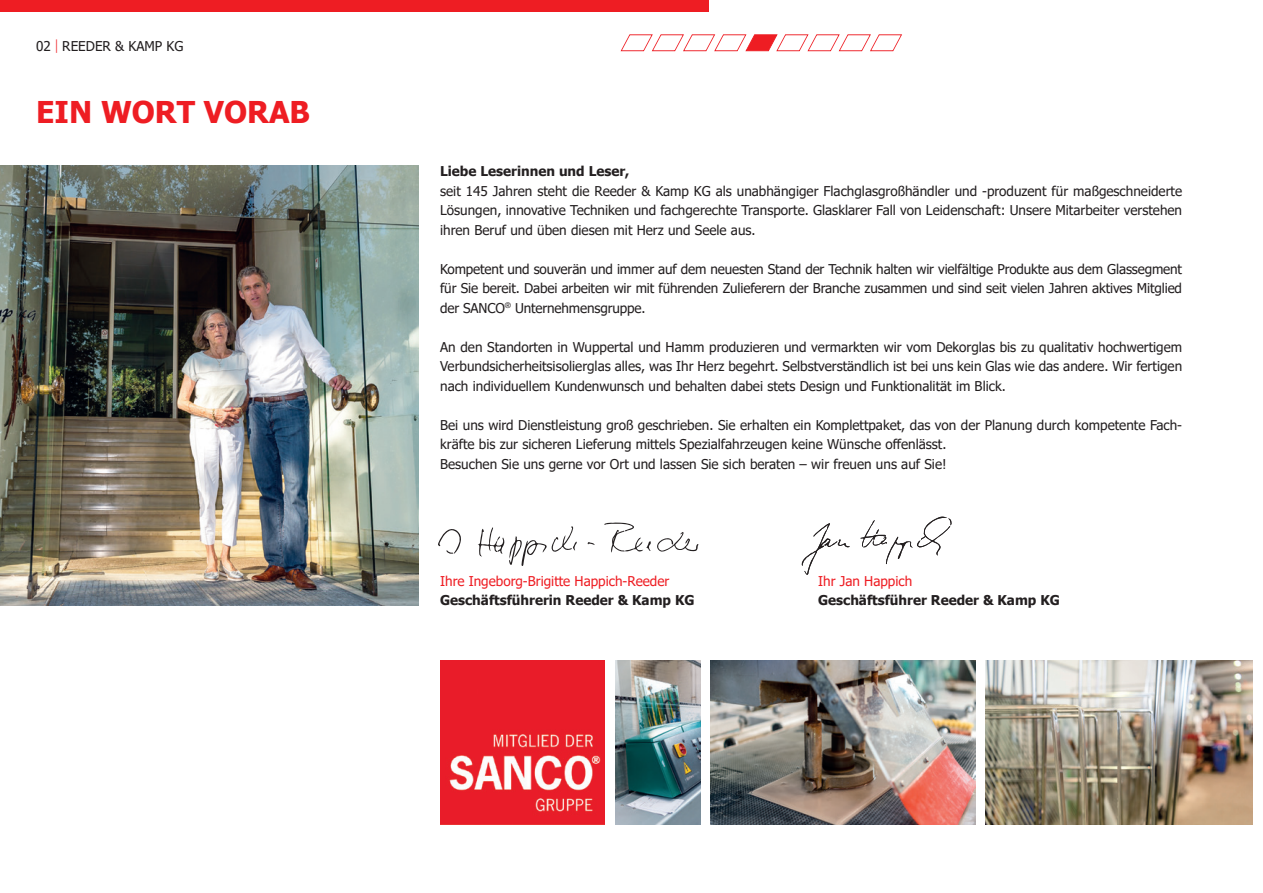
<style>
.page{position:relative;width:1263px;height:893px;background:#fff}
.page>*{position:absolute;margin:0;border:0;box-sizing:border-box;transform-origin:0 0}
.t1{font:700 30px "Tahoma";color:#ee1d23}
.t2{font:13.5px/19.5px "Tahoma";color:#231f20;text-align:justify}
.t3{font:700 13.5px "Tahoma";color:#231f20}
.t4{font:13.5px "Tahoma";color:#ee1d23}
.s1{font-family:"Helvetica Neue LT Std";font-weight:300;color:#ee1d23}
</style>
<div class="page">
<svg style="left:801px;top:516px;width:150px;height:59px"></svg>
<div style="left:0;top:0;width:709px;height:11px;background:#ee1d23"></div>
<img style="left:0;top:166px;width:419px;height:439px">
<img style="left:615px;top:660px;width:85px;height:165px">
<img style="left:986px;top:660px;width:266px;height:165px">
<img style="left:711px;top:660px;width:264px;height:165px">
<svg style="left:620px;top:34px;width:282px;height:17px"></svg>
<img style="left:440px;top:660px;width:164px;height:165px">
<svg style="left:604px;top:522px;width:94px;height:31px"></svg>
<svg style="left:588px;top:542px;width:7px;height:3px"></svg>
<svg style="left:438px;top:529px;width:23px;height:25px"></svg>
<svg style="left:478px;top:526px;width:99px;height:40px"></svg>
<p class="t2" style="left:36px;top:37px;width:149px">02 <span class="s1">|</span> REEDER &amp; KAMP KG</p>
<p class="t1" style="left:36px;top:91px;width:275px">EIN WORT VORAB</p>
<p class="t3" style="left:440px;top:162px;width:191px">Liebe Leserinnen und Leser,</p>
<p class="t2" style="left:440px;top:182px;width:743px">seit 145 Jahren steht die Reeder &amp; Kamp KG als unabhängiger Flachglasgroßhändler und -produzent für maßgeschneiderte Lösungen, innovative Techniken und fachgerechte Transporte. Glasklarer Fall von Leidenschaft: Unsere Mitarbeiter verstehen ihren Beruf und üben diesen mit Herz und Seele aus.</p>
<p class="t2" style="left:440px;top:260px;width:743px">Kompetent und souverän und immer auf dem neuesten Stand der Technik halten wir vielfältige Produkte aus dem Glassegment für Sie bereit. Dabei arbeiten wir mit führenden Zulieferern der Branche zusammen und sind seit vielen Jahren aktives Mitglied der SANCO<sup>®</sup> Unternehmensgruppe.</p>
<p class="t2" style="left:440px;top:338px;width:743px">An den Standorten in Wuppertal und Hamm produzieren und vermarkten wir vom Dekorglas bis zu qualitativ hochwertigem Verbundsicherheitsisolierglas alles, was Ihr Herz begehrt. Selbstverständlich ist bei uns kein Glas wie das andere. Wir fertigen nach individuellem Kundenwunsch und behalten dabei stets Design und Funktionalität im Blick.</p>
<p class="t2" style="left:440px;top:416px;width:743px">Bei uns wird Dienstleistung groß geschrieben. Sie erhalten ein Komplettpaket, das von der Planung durch kompetente Fach&shy;kräfte bis zur sicheren Lieferung mittels Spezialfahrzeugen keine Wünsche offenlässt.</p>
<p class="t2" style="left:440px;top:455px;width:508px">Besuchen Sie uns gerne vor Ort und lassen Sie sich beraten – wir freuen uns auf Sie!</p>
<p class="t4" style="left:440px;top:572px;width:231px">Ihre Ingeborg-Brigitte Happich-Reeder</p>
<p class="t4" style="left:818px;top:572px;width:96px">Ihr Jan Happich</p>
<p class="t3" style="left:440px;top:591px;width:256px">Geschäftsführerin Reeder &amp; Kamp KG</p>
<p class="t3" style="left:818px;top:591px;width:243px">Geschäftsführer Reeder &amp; Kamp KG</p>
</div>
